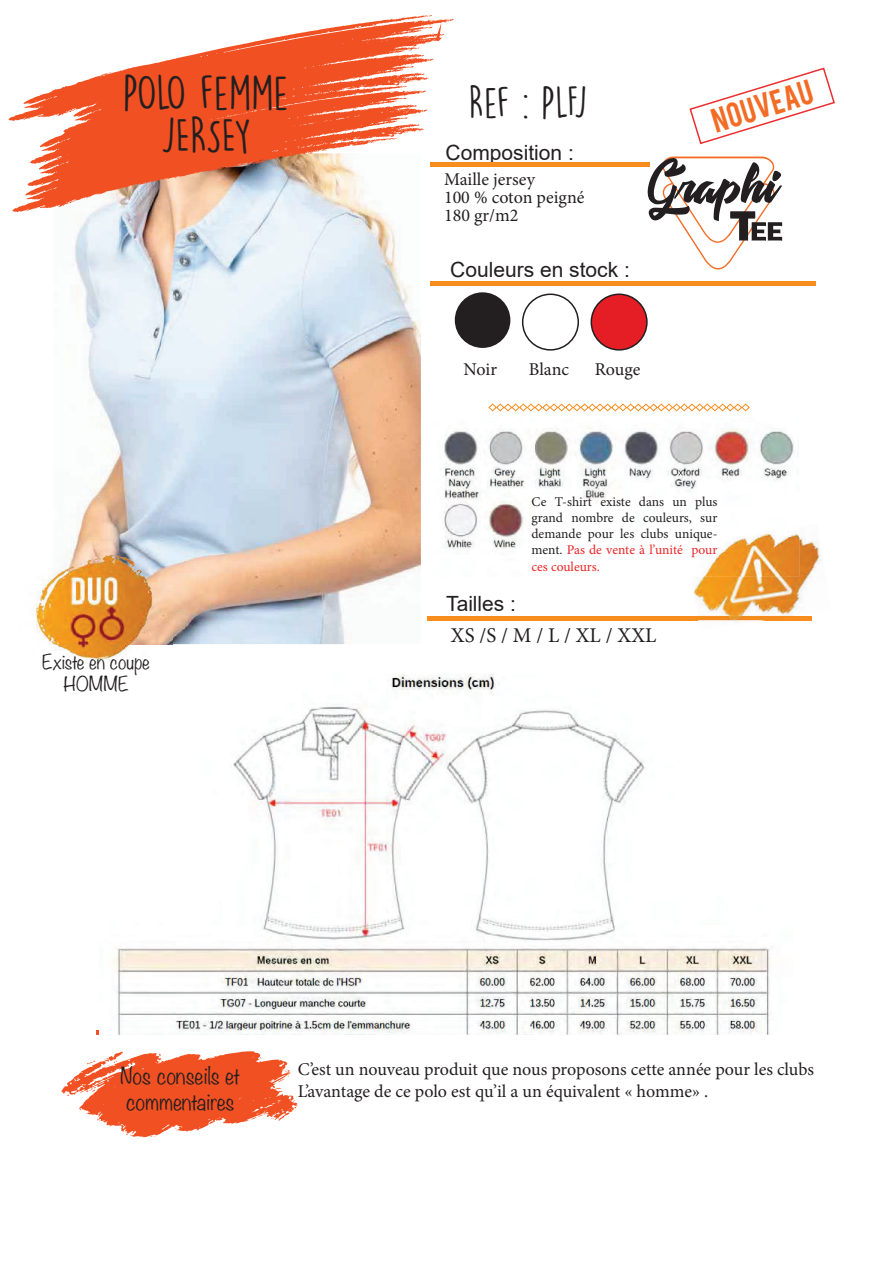
<style>
.page{position:relative;width:893px;height:1263px;background:#fff}
.page>*{position:absolute;margin:0;border:0;box-sizing:border-box;transform-origin:0 0}
.t1{font:45px/43.5px "DK Lemon Yellow Sun";color:#231f20;text-align:center}
.t2{font:40.5px "DK Lemon Yellow Sun";letter-spacing:-.025em;color:#231f20}
.t3{font:27px "Bebas";color:#f36c26}
.t4{font:21px "Arial";color:#231f20}
.t5{font:300 21px/25.2px "Noteworthy";color:#231f20}
.t6{font:21px "Minion Pro";letter-spacing:.005em;color:#231f20}
.t7{font:18px/18px "Minion Pro";color:#231f20}
.t8{font:300 18px/21.6px "Noteworthy";color:#231f20;text-align:center}
.t9{font:13.5px/16.2px "Minion Pro";color:#231f20}
.t10{font:13.5px "Minion Pro";color:#ec2323}
.s1{color:#ec2323}
</style>
<div class="page">
<img style="left:67px;top:212px;width:354px;height:432px">
<svg style="left:8px;top:15px;width:446px;height:197px"></svg>
<svg style="left:412px;top:76px;width:11px;height:4px"></svg>
<svg style="left:28px;top:116px;width:8px;height:3px"></svg>
<svg style="left:49px;top:158px;width:7px;height:4px"></svg>
<div style="left:455px;top:292px;width:55px;height:56px;background:#231f20;border-radius:50%"></div>
<div style="left:522px;top:294px;width:57px;height:57px;border:2px solid #231f20;border-radius:50%"></div>
<svg style="left:61px;top:1051px;width:237px;height:86px"></svg>
<hr style="left:431px;top:163px;width:219px;height:4px;background:#f68d1e">
<hr style="left:431px;top:282px;width:385px;height:4px;background:#f68d1e">
<hr style="left:427px;top:616px;width:384px;height:4px;background:#f68d1e">
<hr style="left:96px;top:1031px;width:280px;height:4px;background:#f15022">
<svg style="left:648px;top:157px;width:134px;height:113px"></svg>
<div style="left:591px;top:294px;width:56px;height:56px;background:#e51d24;border-radius:50%"></div>
<div style="left:590px;top:294px;width:58px;height:57px;border:2px solid #231f20;border-radius:50%"></div>
<svg style="left:488px;top:403px;width:262px;height:9px"></svg>
<img style="left:113px;top:674px;width:658px;height:361px">
<img style="left:99px;top:1031px;width:277px;height:4px">
<img style="left:443px;top:426px;width:356px;height:123px">
<img style="left:532px;top:529px;width:154px;height:13px">
<img style="left:567px;top:545px;width:119px;height:4px">
<img style="left:36px;top:575px;width:137px;height:86px">
<img style="left:54px;top:550px;width:119px;height:94px">
<img style="left:113px;top:674px;width:60px;height:29px">
<svg style="left:689px;top:67px;width:146px;height:78px"></svg>
<img style="left:691px;top:523px;width:130px;height:98px">
<img style="left:697px;top:616px;width:96px;height:4px">
<img style="left:686px;top:526px;width:113px;height:51px">
<svg style="left:701px;top:540px;width:11px;height:2px"></svg>
<img style="left:686px;top:545px;width:31px;height:13px">
<h1 class="t1" style="left:123px;top:73px;width:167px">POLO FEMME<br>JERSEY</h1>
<p class="t8" style="left:42px;top:649px;width:109px">Existe en coupe<br>HOMME</p>
<h2 class="t2" style="left:469px;top:81px;width:120px">REF : PLFJ</h2>
<p class="t4" style="left:445px;top:141px;width:130px">Composition :</p>
<p class="t7" style="left:444px;top:171px;width:142px">Maille jersey<br>100 % coton peigné<br>180 gr/m2</p>
<p class="t4" style="left:450px;top:258px;width:181px">Couleurs en stock :</p>
<p class="t7" style="left:464px;top:362px;width:35px">Noir</p>
<p class="t7" style="left:529px;top:362px;width:42px">Blanc</p>
<p class="t7" style="left:595px;top:362px;width:47px">Rouge</p>
<h3 class="t3" style="left:709px;top:109px;width:105px;rotate:-17deg">Nouveau</h3>
<p class="t4" style="left:446px;top:592px;width:71px">Tailles :</p>
<p class="t9" style="left:531px;top:495px;width:187px">Ce T-shirt existe dans un plus grand nombre de couleurs, sur demande pour les clubs unique&shy;ment. <span class="s1">Pas de vente à l’unité<br>ces couleurs.</span></p>
<p class="t10" style="left:691px;top:545px;width:28px">pour</p>
<p class="t6" style="left:451px;top:627px;width:207px">XS /S / M / L / XL / XXL</p>
<p class="t5" style="left:120px;top:1062px;width:121px">Nos conseils et commentaires</p>
<p class="t7" style="left:298px;top:1060px;width:518px;line-height:21.6px">C’est un nouveau produit que nous proposons cette année pour les clubs<br>L’avantage de ce polo est qu’il a un équivalent « homme» .</p>
</div>
